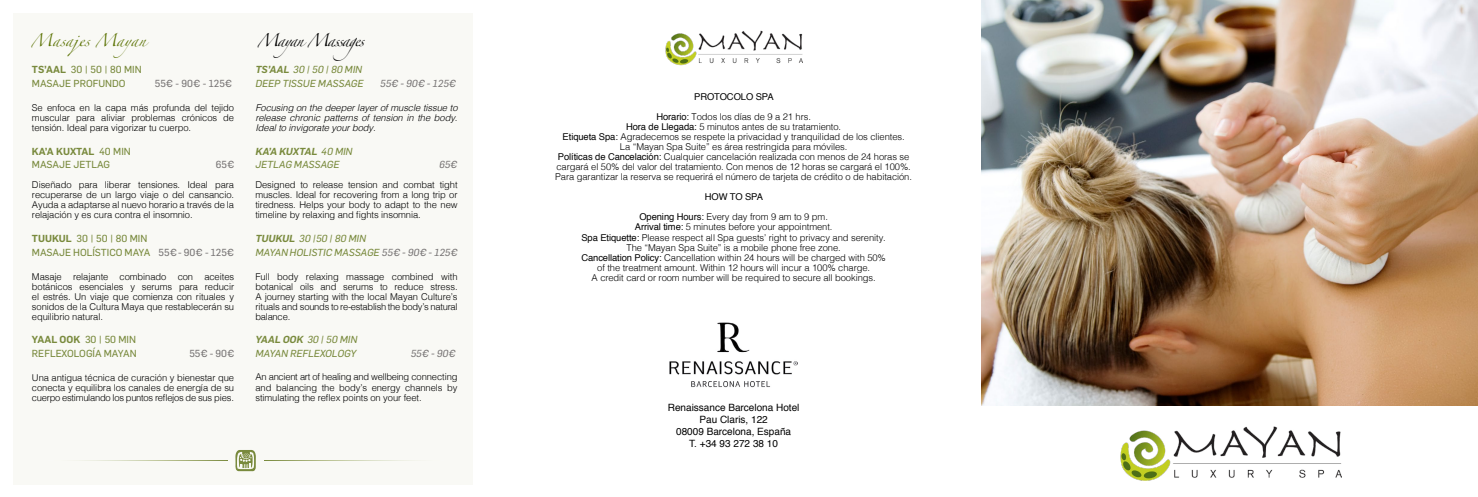
<style>
.page{position:relative;width:1478px;height:497px;background:#fff}
.page>*{position:absolute;margin:0;border:0;box-sizing:border-box;transform-origin:0 0}
.t1{font:11.25px "Zapfino";letter-spacing:-.1em;color:#000}
.t2{font:11.25px "Zapfino";color:#5d7406}
.t3{font:italic 10px/13.8px "Flama Basic";color:#798a3d}
.t4{font:10px/13.8px "Flama Basic";color:#798a3d}
.t5{font:10px/12px "Helvetica";color:#000;text-align:center}
.t6{font:10px "Flama Basic";color:#787575}
.t7{font:italic 10px "Flama Basic";color:#787575}
.t8{font:600 10px "Flama";color:#798a3d}
.t9{font:italic 600 10px "Flama";color:#798a3d}
.t10{font:300 9.38px/10px "Helvetica";letter-spacing:-.01em;color:#000;text-align:justify}
.t11{font:italic 300 9.38px/10px "Helvetica";letter-spacing:-.01em;color:#000;text-align:justify}
.t12{font:9.38px/20px "Helvetica";letter-spacing:-.01em;color:#000;text-align:center}
.s1{font-family:"Flama";font-weight:600}
.s2{font-family:"Flama Basic";font-weight:400}
.s3{color:#787575}
.s4{font-weight:400}
.s5{font-weight:300}
</style>
<div class="page">
<div style="left:13px;top:13px;width:459px;height:470px;background:#f9f9f5"></div>
<img style="left:981px;top:0;width:497px;height:405px">
<svg style="left:235px;top:450px;width:21px;height:20px"></svg>
<img style="left:665px;top:30px;width:138px;height:36px">
<img style="left:670px;top:322px;width:127px;height:66px">
<img style="left:1120px;top:426px;width:221px;height:55px">
<p class="t2" style="left:31px;top:35px;width:116px">Masajes Mayan</p>
<p class="t4" style="left:32px;top:62px;width:111px"><span class="s1">TS’AAL</span> 30 | 50 | 80 MIN<br>MASAJE PROFUNDO</p>
<p class="t6" style="left:155px;top:76px;width:79px">55€ - 90€ - 125€</p>
<p class="t10" style="left:32px;top:102px;width:204px">Se enfoca en la capa más profunda del tejido muscular para aliviar problemas crónicos de tensión. Ideal para vigorizar tu cuerpo.</p>
<p class="t8" style="left:32px;top:143px;width:100px">KA’A KUXTAL <span class="s2">40 MIN</span></p>
<p class="t4" style="left:32px;top:157px;width:80px">MASAJE JETLAG</p>
<p class="t6" style="left:216px;top:157px;width:20px">65€</p>
<p class="t10" style="left:32px;top:179px;width:204px">Diseñado para liberar tensiones. Ideal para recuperarse de un largo viaje o del cansancio.<br>Ayuda a adaptarse al nuevo horario a través de la relajación y es cura contra el insomnio.</p>
<p class="t4" style="left:32px;top:231px;width:204px"><span class="s1">TUUKUL</span> 30 | 50 | 80 MIN<br>MASAJE HOLÍSTICO MAYA <span class="s3">55€ - 90€ - 125€</span></p>
<p class="t10" style="left:32px;top:270px;width:204px">Masaje relajante combinado con aceites botánicos esenciales y serums para reducir el estrés. Un viaje que comienza con rituales y sonidos de la Cultura Maya que restablecerán su equilibrio natural.</p>
<p class="t4" style="left:32px;top:332px;width:106px"><span class="s1">YAAL OOK</span> 30 | 50 MIN<br>REFLEXOLOGÍA MAYAN</p>
<p class="t6" style="left:189px;top:346px;width:46px">55€ - 90€</p>
<p class="t10" style="left:32px;top:371px;width:204px">Una antigua técnica de curación y bienestar que conecta y equilibra los canales de energía de su cuerpo estimulando los puntos reflejos de sus pies.</p>
<p class="t1" style="left:258px;top:35px;width:116px">Mayan Massages</p>
<p class="t3" style="left:255px;top:62px;width:110px"><span class="s1">TS’AAL</span> 30 | 50 | 80 MIN<br>DEEP TISSUE MASSAGE</p>
<p class="t7" style="left:380px;top:77px;width:77px">55€ - 90€ - 125€</p>
<p class="t11" style="left:255px;top:102px;width:204px">Focusing on the deeper layer of muscle tissue to release chronic patterns of tension in the body.<br>Ideal to invigorate your body.</p>
<p class="t9" style="left:255px;top:144px;width:99px">KA’A KUXTAL <span class="s2">40 MIN</span></p>
<p class="t3" style="left:255px;top:157px;width:86px">JETLAG MASSAGE</p>
<p class="t7" style="left:439px;top:158px;width:20px">65€</p>
<p class="t10" style="left:255px;top:179px;width:204px">Designed to release tension and combat tight muscles. Ideal for recovering from a long trip or tiredness. Helps your body to adapt to the new timeline by relaxing and fights insomnia.</p>
<p class="t3" style="left:255px;top:231px;width:204px"><span class="s1">TUUKUL</span> 30 |50 | 80 MIN<br>MAYAN HOLISTIC MASSAGE <span class="s3">55€ - 90€ - 125€</span></p>
<p class="t10" style="left:255px;top:270px;width:204px">Full body relaxing massage combined with botanical oils and serums to reduce stress.<br>A journey starting with the local Mayan Culture’s rituals and sounds to re-establish the body’s natural balance.</p>
<p class="t3" style="left:255px;top:331px;width:103px"><span class="s1">YAAL OOK</span> 30 | 50 MIN<br>MAYAN REFLEXOLOGY</p>
<p class="t7" style="left:411px;top:346px;width:46px">55€ - 90€</p>
<p class="t10" style="left:255px;top:371px;width:204px">An ancient art of healing and wellbeing connecting and balancing the body’s energy channels by stimulating the reflex points on your feet.</p>
<p class="t10" style="left:656px;top:86px;width:156px;line-height:20px;text-align:center"><span class="s4">PROTOCOLO SPA<br>Horario:</span> Todos los días de 9 a 21 hrs.</p>
<p class="t10" style="left:555px;top:121px;width:358px;text-align:center"><span class="s4">Hora de Llegada:</span> 5 minutos antes de su tratamiento.<br><span class="s4">Etiqueta Spa:</span> Agradecemos se respete la privacidad y tranquilidad de los clientes.<br>La “Mayan Spa Suite” es área restringida para móviles.<br><span class="s4">Políticas de Cancelación:</span> Cualquier cancelación realizada con menos de 24 horas se cargará el 50% del valor del tratamiento. Con menos de 12 horas se cargará el 100%.<br>Para garantizar la reserva se requerirá el número de tarjeta de crédito o de habitación.</p>
<p class="t12" style="left:639px;top:187px;width:190px">HOW TO SPA<br>Opening Hours: <span class="s5">Every day from 9 am to 9 pm.</span></p>
<p class="t10" style="left:581px;top:221px;width:306px;text-align:center"><span class="s4">Arrival time:</span> 5 minutes before your appointment.<br><span class="s4">Spa Etiquette:</span> Please respect all Spa guests’ right to privacy and serenity.<br>The “Mayan Spa Suite” is a mobile phone free zone.<br><span class="s4">Cancellation Policy:</span> Cancellation within 24 hours will be charged with 50% of the treatment amount. Within 12 hours will incur a 100% charge.<br>A credit card or room number will be required to secure all bookings.</p>
<p class="t5" style="left:668px;top:401px;width:133px">Renaissance Barcelona Hotel<br>Pau Claris, 122<br>08009 Barcelona, España<br>T. +34 93 272 38 10</p>
</div>
